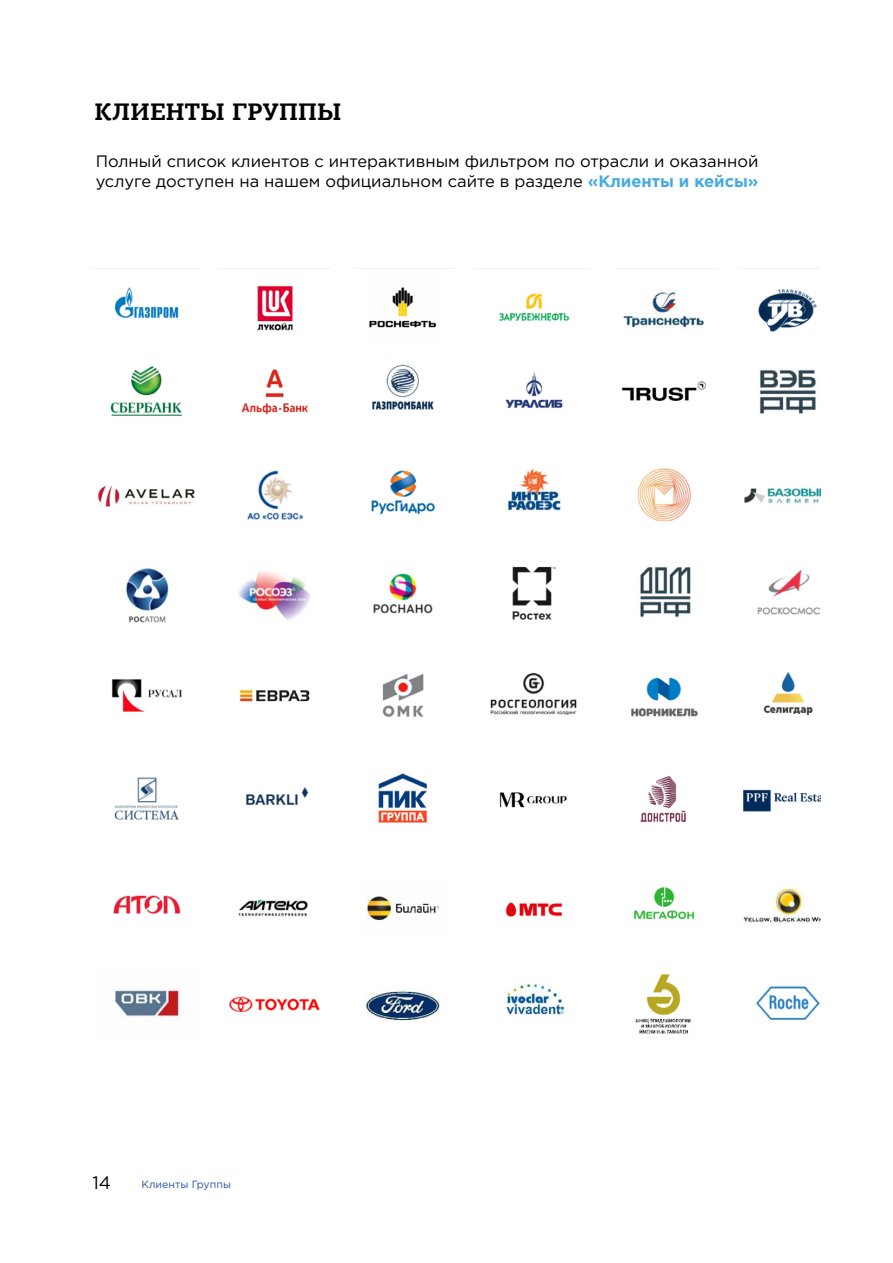
<style>
.page{position:relative;width:893px;height:1263px;background:#fff}
.page>*{position:absolute;margin:0;border:0;box-sizing:border-box;transform-origin:0 0}
.t1{font:700 24px "PF Agora Slab Pro";letter-spacing:.01em;color:#000}
.t2{font:18px "Gotham Pro";color:#000}
.t3{font:16.5px/19.8px "Gotham Pro";color:#000}
.t4{font:10.5px "Gotham Pro";letter-spacing:.01em;color:#244ea2}
.s1{font-weight:700;color:#47aae0}
</style>
<div class="page">
<img style="left:98px;top:285px;width:723px;height:749px">
<h1 class="t1" style="left:95px;top:97px;width:187px">клиенты групп</h1>
<h1 class="t1" style="left:317px;top:97px;width:26px">ы</h1>
<p class="t3" style="left:96px;top:151px;width:664px">Полный список клиентов с интерактивным фильтром по отрасли и оказанной услуге доступен на нашем официальном сайте в разделе <span class="s1">«Клиенты и кейсы»</span></p>
<p class="t2" style="left:92px;top:1172px;width:20px">14</p>
<p class="t4" style="left:141px;top:1178px;width:91px">Клиенты Группы</p>
</div>
